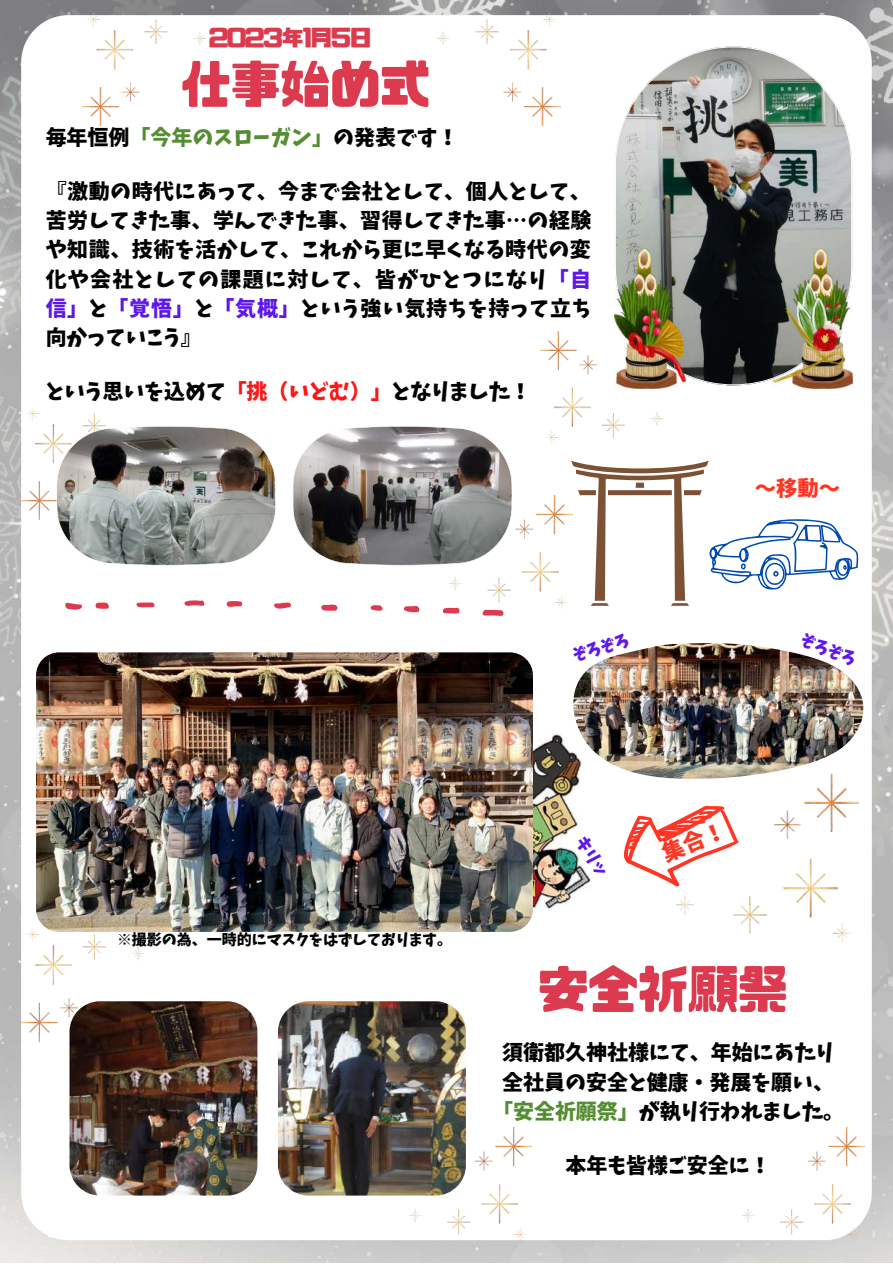
<style>
.page{position:relative;width:893px;height:1264px;background:#fff}
.page>*{position:absolute;margin:0;border:0;box-sizing:border-box;transform-origin:0 0}
.t1{font:52.5px "CP Font";letter-spacing:-.05em;color:#dc3b4f}
.t2{font:22.5px "CP Font";letter-spacing:-.05em;color:#dc3b4f}
.t3{font:21.3px "Keifont";color:#ff3624}
.t4{font:21px/29.2px "Keifont";color:#000;text-align:center}
.t5{font:16.5px "Keifont";color:#5e17eb}
.t6{font:15px "Keifont";color:#000}
.s1{color:#558d32}
.s2{color:#5e17eb}
.s3{color:#ff1616}
</style>
<div class="page">
<img style="left:0;top:0;width:892px;height:1262px">
<div style="left:21px;top:15px;width:850px;height:1225px;background:#fff;border-radius:47px"></div>
<img style="left:36px;top:652px;width:497px;height:279px;border-radius:23px">
<img style="left:278px;top:1001px;width:188px;height:195px">
<img style="left:69px;top:1001px;width:189px;height:195px">
<img style="left:615px;top:46px;width:237px;height:339px">
<img style="left:21px;top:407px;width:85px;height:112px">
<svg style="left:56px;top:426px;width:220px;height:139px;background:#969692"></svg>
<svg style="left:293px;top:426px;width:219px;height:139px;background:#868382"></svg>
<img style="left:772px;top:249px;width:80px;height:139px">
<img style="left:615px;top:249px;width:70px;height:139px">
<img style="left:533px;top:733px;width:47px;height:176px">
<img style="left:573px;top:643px;width:290px;height:136px">
<img style="left:676px;top:774px;width:182px;height:168px">
<img style="left:409px;top:1127px;width:123px;height:113px">
<img style="left:21px;top:928px;width:123px;height:113px">
<img style="left:742px;top:1127px;width:122px;height:113px">
<svg style="left:482px;top:609px;width:21px;height:7px"></svg>
<svg style="left:184px;top:600px;width:20px;height:6px"></svg>
<svg style="left:65px;top:603px;width:17px;height:6px"></svg>
<svg style="left:321px;top:604px;width:17px;height:6px"></svg>
<svg style="left:442px;top:607px;width:17px;height:6px"></svg>
<svg style="left:404px;top:606px;width:15px;height:6px"></svg>
<svg style="left:136px;top:602px;width:19px;height:5px"></svg>
<svg style="left:274px;top:602px;width:17px;height:7px"></svg>
<svg style="left:226px;top:601px;width:16px;height:6px"></svg>
<svg style="left:95px;top:602px;width:14px;height:7px"></svg>
<svg style="left:370px;top:605px;width:12px;height:5px"></svg>
<img style="left:449px;top:496px;width:122px;height:112px">
<img style="left:540px;top:331px;width:122px;height:113px">
<img style="left:82px;top:13px;width:123px;height:113px">
<img style="left:437px;top:13px;width:123px;height:113px">
<svg style="left:571px;top:460px;width:287px;height:145px"></svg>
<svg style="left:574px;top:780px;width:172px;height:122px"></svg>
<p class="t2" style="left:209px;top:26px;width:160px">2023年1月5日</p>
<h1 class="t1" style="left:179px;top:58px;width:253px">仕事始め式</h1>
<p class="t4" style="left:46px;top:123px;width:414px">毎年恒例<span class="s1">「今年のスローガン」</span>の発表です！</p>
<p class="t4" style="left:46px;top:177px;width:547px;text-align:justify">『激動の時代にあって、今まで会社として、個人として、苦労してきた事、学んできた事、習得してきた事…の経験や知識、技術を活かして、これから更に早くなる時代の変化や会社としての課題に対して、皆がひとつになり<span class="s2">「自信」</span>と<span class="s2">「覚悟」</span>と<span class="s2">「気概」</span>という強い気持ちを持って立ち向かっていこう』</p>
<p class="t4" style="left:46px;top:377px;width:487px">という思いを込めて<span class="s3">「挑（いどむ）」</span>となりました！</p>
<p class="t3" style="left:754px;top:478px;width:87px">～移動～</p>
<p class="t5" style="left:570px;top:647px;width:60px;rotate:-16deg">ぞろぞろ</p>
<p class="t5" style="left:804px;top:631px;width:60px;rotate:21deg">ぞろぞろ</p>
<p class="t6" style="left:117px;top:932px;width:336px">※撮影の為、一時的にマスクをはずしております。</p>
<h1 class="t1" style="left:537px;top:963px;width:253px">安全祈願祭</h1>
<p class="t4" style="left:492px;top:1038px;width:353px">須衛都久神社様にて、年始にあたり全社員の安全と健康・発展を願い、<span class="s1">「安全祈願祭」</span>が執り行われました。</p>
<p class="t4" style="left:565px;top:1150px;width:207px">本年も皆様ご安全に！</p>
</div>
